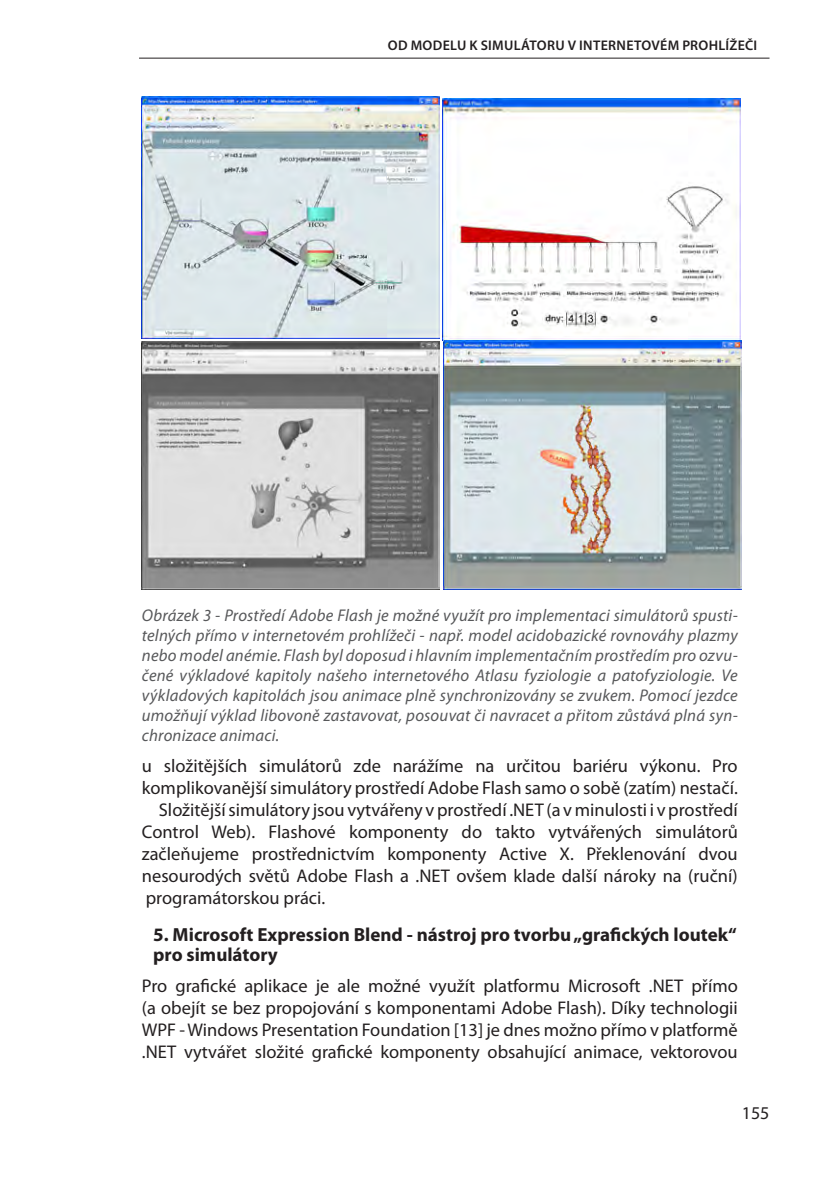
<style>
.page{position:relative;width:840px;height:1191px;background:#fff}
.page>*{position:absolute;margin:0;border:0;box-sizing:border-box;transform-origin:0 0}
.t1{font:700 19px/20px "Myriad Pro";color:#231f20}
.t2{font:18.4px/22px "Myriad Pro";color:#231f20;text-align:justify}
.t3{font:18px "Myriad Pro";color:#231f20}
.t4{font:italic 17px/20px "Myriad Pro";letter-spacing:.01em;color:#57585a;text-align:justify}
.t5{font:600 14px "Myriad Pro";letter-spacing:.02em;color:#231f20}
</style>
<div class="page">
<hr style="left:139px;top:58px;width:630px;height:1px;background:#231f20">
<img style="left:141px;top:96px;width:298px;height:242px">
<img style="left:442px;top:98px;width:299px;height:492px">
<img style="left:141px;top:341px;width:298px;height:248px">
<p class="t5" style="left:387px;top:37px;width:370px">OD MODELU K SIMULÁTORU V INTERNETOVÉM PROHLÍŽEČI</p>
<p class="t4" style="left:142px;top:605px;width:597px">Obrázek 3 - Prostředí Adobe Flash je možné využít pro implementaci simulátorů spusti&shy;telných přímo v internetovém prohlížeči - např. model acidobazické rovnováhy plazmy nebo model anémie. Flash byl doposud i hlavním implementačním prostředím pro ozvu&shy;čené výkladové kapitoly našeho internetového Atlasu fyziologie a patofyziologie. Ve výkladových kapitolách jsou animace plně synchronizovány se zvukem. Pomocí jezdce umožňují výklad libovoně zastavovat, posouvat či navracet a přitom zůstává plná syn&shy;chronizace animaci.</p>
<p class="t2" style="left:142px;top:754px;width:597px">u složitějších simulátorů zde narážíme na určitou bariéru výkonu. Pro</p>
<p class="t2" style="left:142px;top:776px;width:597px">komplikovanější simulátory prostředí Adobe Flash samo o sobě (zatím) nestačí.</p>
<p class="t2" style="left:159px;top:798px;width:580px">Složitější simulátory jsou vytvářeny v prostředí .NET (a v minulosti i v prostředí</p>
<p class="t2" style="left:142px;top:820px;width:597px">Control Web). Flashové komponenty do takto vytvářených simulátorů</p>
<p class="t2" style="left:142px;top:842px;width:597px">začleňujeme prostřednictvím komponenty Active X. Překlenování dvou</p>
<p class="t2" style="left:142px;top:865px;width:597px">nesourodých světů Adobe Flash a .NET ovšem klade další nároky na (ruční)</p>
<p class="t2" style="left:146px;top:887px;width:181px">programátorskou práci.</p>
<p class="t1" style="left:153px;top:924px;width:584px">5. Microsoft Expression Blend - nástroj pro tvorbu „grafických loutek“ pro simulátory</p>
<p class="t2" style="left:142px;top:974px;width:597px">Pro grafické aplikace je ale možné využít platformu Microsoft .NET přímo (a obejít se bez propojování s komponentami Adobe Flash). Díky technologii WPF - Windows Presentation Foundation [13] je dnes možno přímo v platformě .NET vytvářet složité grafické komponenty obsahující animace, vektorovou</p>
<p class="t3" style="left:741px;top:1102px;width:29px">155</p>
</div>
